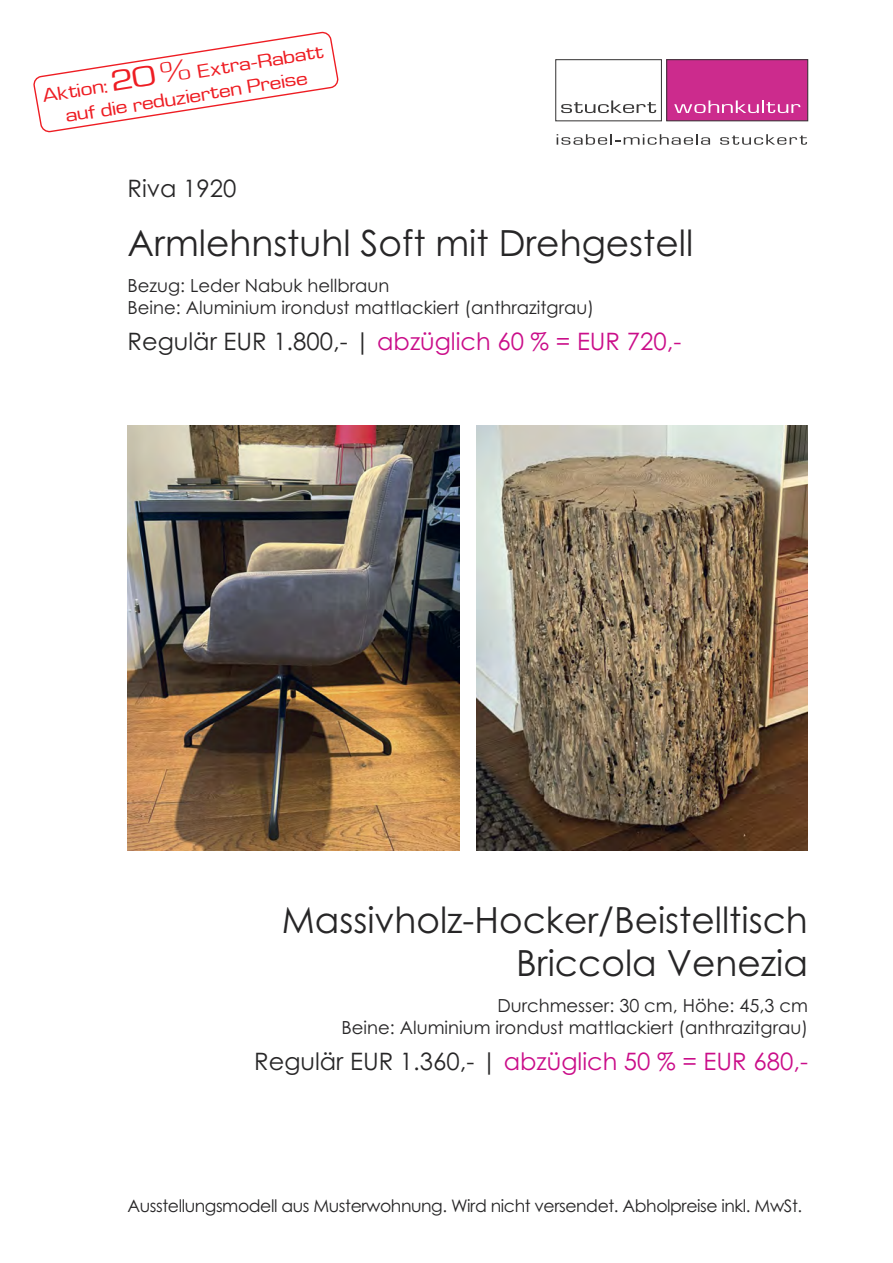
<style>
.page{position:relative;width:893px;height:1263px;background:#fff}
.page>*{position:absolute;margin:0;border:0;box-sizing:border-box;transform-origin:0 0}
.t1{font:36px/43.2px "Century Gothic";color:#272627;text-align:right}
.t2{font:24px "Century Gothic";color:#ca0d89}
.t3{font:24px "Century Gothic";color:#272627}
.t4{font:19.5px/23.4px "Waukegan LDO Extended";color:#ee1d23;text-align:center}
.t5{font:18px/21.6px "Century Gothic";color:#272627}
.t6{font:17.25px "Century Gothic";letter-spacing:-.025em;color:#272627}
.s1{font-size:30px}
.s2{color:#272627}
</style>
<div class="page">
<div style="left:555px;top:59px;width:107px;height:62px;border:1px solid #393838"></div>
<div style="left:667px;top:60px;width:141px;height:61px;background:#cc2b8d"></div>
<div style="left:666px;top:59px;width:142px;height:62px;border:1px solid #393838"></div>
<svg style="left:561px;top:100px;width:95px;height:13px"></svg>
<svg style="left:674px;top:100px;width:126px;height:13px"></svg>
<svg style="left:557px;top:134px;width:153px;height:11px"></svg>
<svg style="left:720px;top:134px;width:87px;height:11px"></svg>
<img style="left:128px;top:425px;width:331px;height:425px">
<img style="left:476px;top:425px;width:332px;height:425px">
<svg style="left:33px;top:31px;width:306px;height:102px"></svg>
<p class="t4" style="left:41px;top:84px;width:286px;rotate:-9deg">Aktion: <span class="s1">20 %</span> Extra-Rabatt auf die reduzierten Preise</p>
<h2 class="t3" style="left:128px;top:174px;width:110px">Riva 1920</h2>
<h1 class="t1" style="left:128px;top:222px;width:567px">Armlehnstuhl Soft mit Drehgestell</h1>
<p class="t5" style="left:128px;top:275px;width:468px">Bezug: Leder Nabuk hellbraun<br>Beine: Aluminium irondust mattlackiert (anthrazitgrau)</p>
<h2 class="t2" style="left:128px;top:327px;width:555px"><span class="s2">Regulär EUR 1.800,- |</span> abzüglich 60 % = EUR 720,-</h2>
<h1 class="t1" style="left:282px;top:899px;width:528px">Massivholz-Hocker/Beistelltisch<br>Briccola Venezia</h1>
<p class="t5" style="left:342px;top:995px;width:468px;text-align:right">Durchmesser: 30 cm, Höhe: 45,3 cm<br>Beine: Aluminium irondust mattlackiert (anthrazitgrau)</p>
<h2 class="t2" style="left:254px;top:1047px;width:555px"><span class="s2">Regulär EUR 1.360,- |</span> abzüglich 50 % = EUR 680,-</h2>
<p class="t6" style="left:128px;top:1196px;width:676px">Ausstellungsmodell aus Musterwohnung. Wird nicht versendet. Abholpreise inkl. MwSt.</p>
</div>
